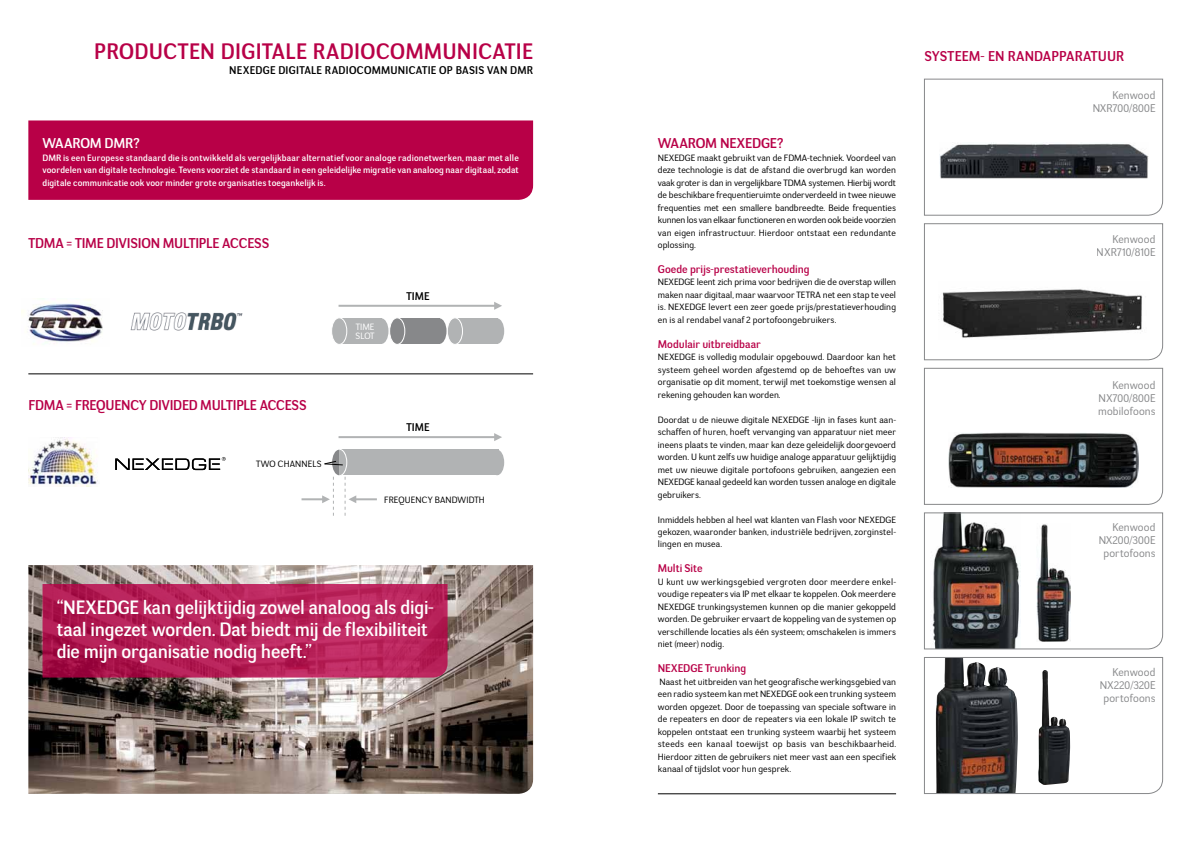
<style>
.page{position:relative;width:1191px;height:842px;background:#fff}
.page>*{position:absolute;margin:0;border:0;box-sizing:border-box;transform-origin:0 0}
.t1{font:22px "Negotiate Rg";letter-spacing:.015em;color:#b80047}
.t2{font:19px/22px "Negotiate Rg";letter-spacing:-.01em;color:#fff}
.t3{font:14px "Negotiate Rg";letter-spacing:-.01em;color:#b80047}
.t4{font:14px "Negotiate Rg";letter-spacing:-.01em;color:#fff}
.t5{font:11px/13px "Negotiate Bk";letter-spacing:.01em;color:#87888a;text-align:right}
.t6{font:11px "Negotiate Rg";letter-spacing:-.005em;color:#b80047}
.t7{font:11px "Negotiate Rg";letter-spacing:.02em;color:#000}
.t8{font:9px/12.5px "Negotiate Bk";letter-spacing:.01em;color:#000;text-align:justify}
.t9{font:9px/12.5px "Negotiate Rg";letter-spacing:.005em;color:#fff;text-align:justify}
.t10{font:9px/9px "Negotiate Bk";color:#fff}
</style>
<div class="page">
<svg style="left:924px;top:657px;width:239px;height:137px"></svg>
<img style="left:28px;top:565px;width:505px;height:229px">
<div style="left:28px;top:120px;width:505px;height:80px;background:#b80047"></div>
<svg style="left:43px;top:584px;width:404px;height:93px"></svg>
<hr style="left:28px;top:374px;width:505px;height:1px;background:#000">
<img style="left:1038px;top:670px;width:32px;height:115px">
<div style="left:455px;top:318px;width:42px;height:26px;background:#b1b3b4"></div>
<div style="left:490px;top:318px;width:14px;height:26px;background:#b1b3b4;border-radius:50%"></div>
<svg style="left:448px;top:318px;width:15px;height:26px"></svg>
<div style="left:397px;top:318px;width:43px;height:26px;background:#87888a"></div>
<div style="left:432px;top:318px;width:14px;height:26px;background:#87888a;border-radius:50%"></div>
<svg style="left:390px;top:318px;width:15px;height:26px"></svg>
<div style="left:339px;top:318px;width:43px;height:26px;background:#b1b3b4"></div>
<div style="left:374px;top:318px;width:14px;height:26px;background:#b1b3b4;border-radius:50%"></div>
<hr style="left:338px;top:305px;width:158px;height:2px;background:#b1b3b4">
<svg style="left:494px;top:302px;width:8px;height:8px"></svg>
<hr style="left:338px;top:436px;width:158px;height:2px;background:#b1b3b4">
<svg style="left:494px;top:433px;width:8px;height:8px"></svg>
<svg style="left:332px;top:318px;width:15px;height:26px"></svg>
<div style="left:490px;top:450px;width:14px;height:25px;background:#b1b3b4;border-radius:50%"></div>
<div style="left:339px;top:450px;width:159px;height:25px;background:#b1b3b4"></div>
<hr style="left:301px;top:498px;width:23px;height:2px;background:#b1b3b4">
<hr style="left:354px;top:498px;width:23px;height:2px;background:#b1b3b4">
<svg style="left:322px;top:449px;width:34px;height:67px"></svg>
<svg style="left:924px;top:79px;width:239px;height:137px"></svg>
<svg style="left:924px;top:223px;width:239px;height:137px"></svg>
<svg style="left:924px;top:368px;width:239px;height:137px"></svg>
<hr style="left:658px;top:794px;width:238px;height:1px;background:#000">
<svg style="left:924px;top:512px;width:239px;height:137px"></svg>
<svg style="left:115px;top:457px;width:111px;height:13px"></svg>
<img style="left:130px;top:312px;width:113px;height:19px">
<img style="left:21px;top:300px;width:82px;height:44px">
<img style="left:28px;top:437px;width:70px;height:49px">
<img style="left:1036px;top:523px;width:34px;height:118px">
<h1 class="t1" style="left:94px;top:39px;width:440px">Producten Digitale Radiocommunicatie</h1>
<p class="t7" style="left:229px;top:64px;width:297px">Nexedg e digitale radiocommunicatie op basis van DMR</p>
<h3 class="t4" style="left:43px;top:135px;width:99px">Waarom DMR?</h3>
<p class="t9" style="left:43px;top:151px;width:478px">DMR is een Europese standaard die is ontwikkeld als vergelijkbaar alternatief voor analoge radionetwerken, maar met alle voordelen van digitale technologie. Tevens voorziet de standaard in een geleidelijke migratie van analoog naar digitaal, zodat digitale communicatie ook voor minder grote organisaties toegankelijk is.</p>
<h3 class="t3" style="left:28px;top:235px;width:242px">TDMA = Time Division Multiple Access</h3>
<h3 class="t3" style="left:28px;top:397px;width:280px">FDMA = Frequency Divided Multiple Access</h3>
<p class="t8" style="left:256px;top:458px;width:67px">TWO CHANNELS</p>
<p class="t10" style="left:355px;top:322px;width:20px">TIME<br>SLOT</p>
<p class="t7" style="left:406px;top:290px;width:25px">TIME</p>
<p class="t7" style="left:406px;top:421px;width:25px">TIME</p>
<p class="t8" style="left:384px;top:494px;width:102px">FREQUENCY BANDWIDTH</p>
<h2 class="t2" style="left:57px;top:596px;width:379px">“NEXEDGE kan gelijktijdig zowel analoog als digi&shy;taal ingezet worden. Dat biedt mij de flexibiliteit die mijn organisatie nodig heeft.”</h2>
<h3 class="t3" style="left:658px;top:135px;width:127px">Waarom NEXEDGE?</h3>
<p class="t8" style="left:658px;top:151px;width:240px">NEXEDGE maakt gebruikt van de FDMA-techniek. Voordeel van deze technologie is dat de afstand die overbrugd kan worden vaak groter is dan in vergelijkbare TDMA systemen. Hierbij wordt de beschikbare frequentieruimte onderverdeeld in twee nieuwe frequenties met een smallere bandbreedte. Beide frequenties kunnen los van elkaar functioneren en worden ook beide voorzien van eigen infrastructuur. Hierdoor ontstaat een redundante oplossing.</p>
<p class="t6" style="left:658px;top:263px;width:153px">Goede prijs-prestatieverhouding</p>
<p class="t8" style="left:658px;top:276px;width:240px">NEXEDGE leent zich prima voor bedrijven die de overstap willen maken naar digitaal, maar waarvoor TETRA net een stap te veel is. NEXEDGE levert een zeer goede prijs/prestatieverhouding en is al rendabel vanaf 2 portofoongebruikers.</p>
<p class="t6" style="left:658px;top:338px;width:104px">Modulair uitbreidbaar</p>
<p class="t8" style="left:658px;top:351px;width:240px">NEXEDGE is volledig modulair opgebouwd. Daardoor kan het systeem geheel worden afgestemd op de behoeftes van uw organisatie op dit moment, terwijl met toekomstige wensen al rekening gehouden kan worden.</p>
<p class="t8" style="left:658px;top:413px;width:240px">Doordat u de nieuwe digitale NEXEDGE -lijn in fases kunt aan&shy;schaffen of huren, hoeft vervanging van apparatuur niet meer ineens plaats te vinden, maar kan deze geleidelijk doorgevoerd worden. U kunt zelfs uw huidige analoge apparatuur gelijktijdig met uw nieuwe digitale portofoons gebruiken, aangezien een NEXEDGE kanaal gedeeld kan worden tussen analoge en digitale gebruikers.</p>
<p class="t8" style="left:658px;top:513px;width:240px">Inmiddels hebben al heel wat klanten van Flash voor NEXEDGE gekozen, waaronder banken, industriële bedrijven, zorginstel&shy;lingen en musea.</p>
<p class="t6" style="left:658px;top:562px;width:46px">Multi Site</p>
<p class="t8" style="left:658px;top:576px;width:240px">U kunt uw werkingsgebied vergroten door meerdere enkel&shy;voudige repeaters via IP met elkaar te koppelen. Ook meerdere NEXEDGE trunkingsystemen kunnen op die manier gekoppeld worden. De gebruiker ervaart de koppeling van de systemen op verschillende locaties als één systeem; omschakelen is immers niet (meer) nodig.</p>
<p class="t6" style="left:658px;top:662px;width:90px">NEXEDGE Trunking</p>
<p class="t8" style="left:658px;top:675px;width:240px">Naast het uitbreiden van het geografische werkingsgebied van een radio systeem kan met NEXEDGE ook een trunking systeem worden opgezet. Door de toepassing van speciale software in de repeaters en door de repeaters via een lokale IP switch te koppelen ontstaat een trunking systeem waarbij het systeem steeds een kanaal toewijst op basis van beschikbaarheid.<br>Hierdoor zitten de gebruikers niet meer vast aan een specifiek kanaal of tijdslot voor hun gesprek.</p>
<h3 class="t3" style="left:924px;top:48px;width:201px">Systeem- en Randapparatuur</h3>
<p class="t5" style="left:1092px;top:89px;width:65px">Kenwood<br>NXR700/800E</p>
<p class="t5" style="left:1096px;top:233px;width:60px">Kenwood<br>NXR710/810E</p>
<p class="t5" style="left:1098px;top:379px;width:59px;text-align:justify;text-indent:14px">Kenwood NX700/800E mobilofoons</p>
<p class="t5" style="left:1098px;top:521px;width:59px">Kenwood<br>NX200/300E portofoons</p>
<p class="t5" style="left:1099px;top:666px;width:57px">Kenwood<br>NX220/320E portofoons</p>
</div>
